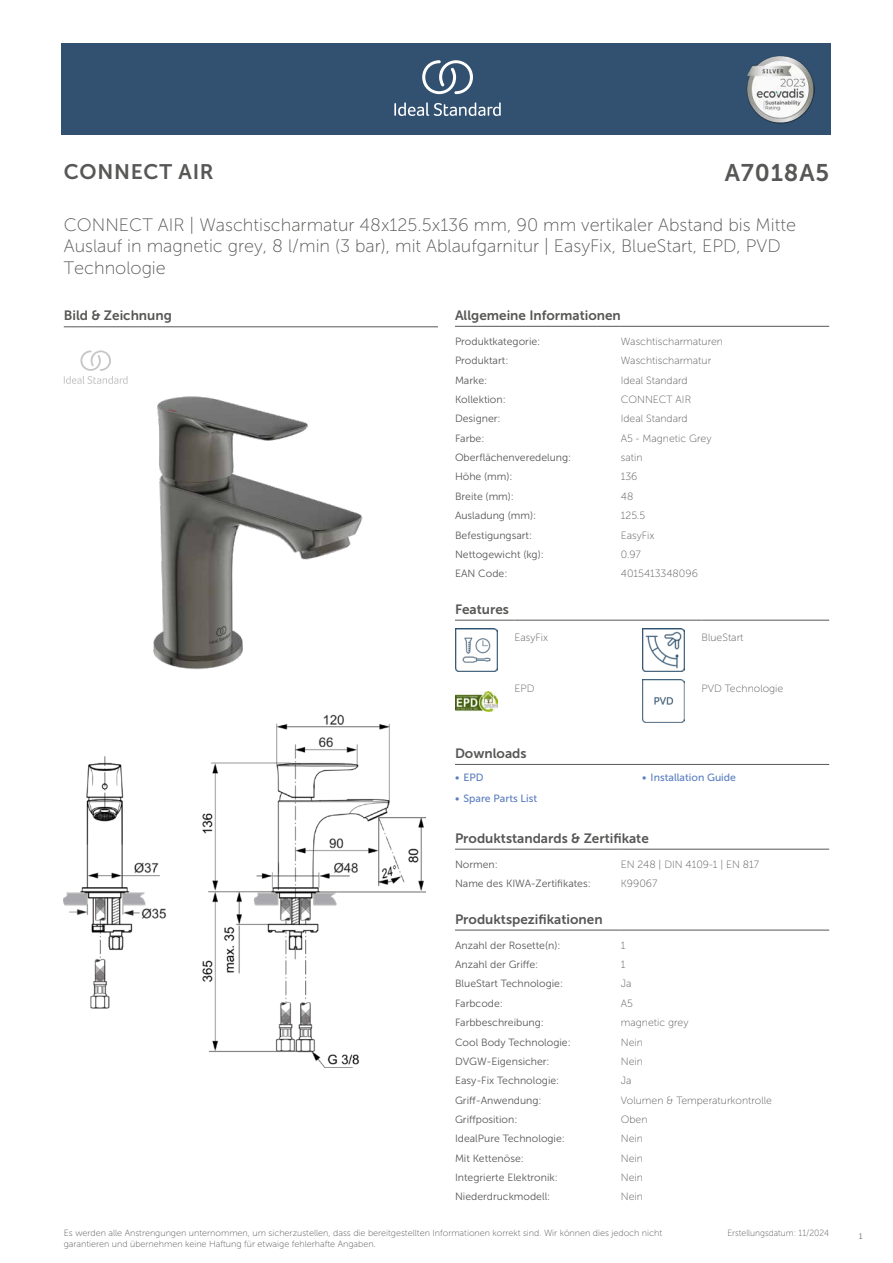
<style>
.page{position:relative;width:893px;height:1263px;background:#fff}
.page>*{position:absolute;margin:0;border:0;box-sizing:border-box;transform-origin:0 0}
.t1{font:24px "Museo Sans 700";letter-spacing:.035em;color:#575756}
.t2{font:21px "Museo Sans 700";letter-spacing:.035em;color:#575756}
.t3{font:18px/21.6px "Museo Sans 100";color:#575756}
.t4{font:13.5px "Museo Sans 700";color:#575756}
.t5{font:10.5px "Museo Sans 300";color:#575756}
.t6{font:10.5px "Museo Sans 100";color:#575756}
.t7{font:10.5px "Museo Sans 500";color:#5b7ebf}
.t8{font:9px/10.8px "Museo Sans 100";color:#575756}
.t9{font:9px "Museo Sans 100";color:#575756;scale:.95 1}
.t10{font:300 9px "Calibri";color:#575756;scale:.95 1}
</style>
<div class="page">
<div style="left:62px;top:43px;width:769px;height:91px;background:#325070"></div>
<hr style="left:455px;top:326px;width:166px;height:1px;background:#575756">
<hr style="left:621px;top:326px;width:208px;height:1px;background:#575756">
<hr style="left:455px;top:620px;width:59px;height:1px;background:#575756">
<hr style="left:514px;top:620px;width:128px;height:1px;background:#575756">
<hr style="left:642px;top:620px;width:60px;height:1px;background:#575756">
<hr style="left:702px;top:620px;width:127px;height:1px;background:#575756">
<img style="left:455px;top:629px;width:42px;height:42px">
<img style="left:642px;top:629px;width:43px;height:42px">
<img style="left:455px;top:691px;width:42px;height:20px">
<img style="left:642px;top:680px;width:43px;height:42px">
<hr style="left:455px;top:764px;width:187px;height:1px;background:#575756">
<hr style="left:642px;top:764px;width:187px;height:1px;background:#575756">
<hr style="left:455px;top:849px;width:166px;height:1px;background:#575756">
<hr style="left:621px;top:849px;width:208px;height:1px;background:#575756">
<hr style="left:455px;top:930px;width:166px;height:1px;background:#575756">
<hr style="left:621px;top:930px;width:208px;height:1px;background:#575756">
<img style="left:64px;top:714px;width:361px;height:353px">
<hr style="left:64px;top:327px;width:374px;height:1px;background:#575756">
<svg style="left:64px;top:350px;width:64px;height:34px"></svg>
<img style="left:153px;top:396px;width:210px;height:274px">
<svg style="left:394px;top:102px;width:107px;height:14px"></svg>
<svg style="left:422px;top:60px;width:51px;height:34px"></svg>
<img style="left:746px;top:56px;width:68px;height:67px">
<h2 class="t2" style="left:64px;top:160px;width:152px">CONNECT AIR</h2>
<h1 class="t1" style="left:725px;top:160px;width:106px">A7018A5</h1>
<h3 class="t3" style="left:64px;top:214px;width:734px">CONNECT AIR | Waschtischarmatur 48x125.5x136 mm, 90 mm vertikaler Abstand bis Mitte<br>Auslauf in magnetic grey, 8 l/min (3 bar), mit Ablaufgarnitur | EasyFix, BlueStart, EPD, PVD<br>Technologie</h3>
<p class="t4" style="left:64px;top:308px;width:110px">Bild &amp; Zeichnung</p>
<p class="t4" style="left:455px;top:308px;width:167px">Allgemeine Informationen</p>
<p class="t5" style="left:455px;top:336px;width:87px">Produktkategorie:</p>
<p class="t6" style="left:621px;top:336px;width:104px">Waschtischarmaturen</p>
<p class="t5" style="left:455px;top:355px;width:55px">Produktart:</p>
<p class="t6" style="left:621px;top:355px;width:92px">Waschtischarmatur</p>
<p class="t5" style="left:455px;top:374px;width:34px">Marke:</p>
<p class="t6" style="left:621px;top:374px;width:68px">Ideal Standard</p>
<p class="t5" style="left:455px;top:394px;width:52px">Kollektion:</p>
<p class="t6" style="left:621px;top:394px;width:72px">CONNECT AIR</p>
<p class="t5" style="left:455px;top:413px;width:47px">Designer:</p>
<p class="t6" style="left:621px;top:413px;width:68px">Ideal Standard</p>
<p class="t5" style="left:455px;top:432px;width:31px">Farbe:</p>
<p class="t6" style="left:621px;top:433px;width:92px">A5 - Magnetic Grey</p>
<p class="t5" style="left:455px;top:452px;width:118px">Oberflächenveredelung:</p>
<p class="t6" style="left:621px;top:452px;width:23px">satin</p>
<p class="t5" style="left:455px;top:471px;width:59px">Höhe (mm):</p>
<p class="t6" style="left:621px;top:471px;width:18px">136</p>
<p class="t5" style="left:455px;top:491px;width:61px">Breite (mm):</p>
<p class="t6" style="left:621px;top:491px;width:14px">48</p>
<p class="t5" style="left:455px;top:510px;width:83px">Ausladung (mm):</p>
<p class="t6" style="left:621px;top:510px;width:26px">125.5</p>
<p class="t5" style="left:455px;top:529px;width:79px">Befestigungsart:</p>
<p class="t6" style="left:621px;top:529px;width:35px">EasyFix</p>
<p class="t5" style="left:455px;top:549px;width:90px">Nettogewicht (kg):</p>
<p class="t6" style="left:621px;top:549px;width:22px">0.97</p>
<p class="t5" style="left:455px;top:568px;width:54px">EAN Code:</p>
<p class="t6" style="left:621px;top:568px;width:79px">4015413348096</p>
<p class="t4" style="left:455px;top:602px;width:55px">Features</p>
<p class="t6" style="left:514px;top:632px;width:35px">EasyFix</p>
<p class="t6" style="left:702px;top:632px;width:43px">BlueStart</p>
<p class="t6" style="left:514px;top:683px;width:21px">EPD</p>
<p class="t6" style="left:702px;top:683px;width:83px">PVD Technologie</p>
<p class="t4" style="left:455px;top:746px;width:73px">Downloads</p>
<p class="t7" style="left:455px;top:772px;width:30px">• EPD</p>
<p class="t7" style="left:642px;top:772px;width:95px">• Installation Guide</p>
<p class="t7" style="left:455px;top:793px;width:84px">• Spare Parts List</p>
<p class="t4" style="left:455px;top:831px;width:195px">Produktstandards &amp; Zertifikate</p>
<p class="t5" style="left:455px;top:858px;width:44px">Normen:</p>
<p class="t6" style="left:621px;top:859px;width:140px">EN 248 | DIN 4109-1 | EN 817</p>
<p class="t5" style="left:455px;top:878px;width:137px">Name des KIWA-Zertifikates:</p>
<p class="t6" style="left:621px;top:878px;width:38px">K99067</p>
<p class="t4" style="left:455px;top:911px;width:149px">Produktspezifikationen</p>
<p class="t5" style="left:455px;top:939px;width:107px">Anzahl der Rosette(n):</p>
<p class="t6" style="left:621px;top:939px;width:6px">1</p>
<p class="t5" style="left:455px;top:959px;width:85px">Anzahl der Griffe:</p>
<p class="t6" style="left:621px;top:959px;width:6px">1</p>
<p class="t5" style="left:455px;top:978px;width:110px">BlueStart Technologie:</p>
<p class="t6" style="left:621px;top:978px;width:12px">Ja</p>
<p class="t5" style="left:455px;top:997px;width:49px">Farbcode:</p>
<p class="t6" style="left:621px;top:998px;width:14px">A5</p>
<p class="t5" style="left:455px;top:1017px;width:90px">Farbbeschreibung:</p>
<p class="t6" style="left:621px;top:1017px;width:69px">magnetic grey</p>
<p class="t5" style="left:455px;top:1036px;width:117px">Cool Body Technologie:</p>
<p class="t6" style="left:621px;top:1036px;width:24px">Nein</p>
<p class="t5" style="left:455px;top:1056px;width:96px">DVGW-Eigensicher:</p>
<p class="t6" style="left:621px;top:1056px;width:24px">Nein</p>
<p class="t5" style="left:455px;top:1075px;width:106px">Easy-Fix Technologie:</p>
<p class="t6" style="left:621px;top:1075px;width:12px">Ja</p>
<p class="t5" style="left:455px;top:1094px;width:88px">Griff-Anwendung:</p>
<p class="t6" style="left:621px;top:1094px;width:153px">Volumen &amp; Temperaturkontrolle</p>
<p class="t5" style="left:455px;top:1114px;width:64px">Griffposition:</p>
<p class="t6" style="left:621px;top:1114px;width:28px">Oben</p>
<p class="t5" style="left:455px;top:1133px;width:111px">IdealPure Technologie:</p>
<p class="t6" style="left:621px;top:1133px;width:24px">Nein</p>
<p class="t5" style="left:455px;top:1152px;width:70px">Mit Kettenöse:</p>
<p class="t6" style="left:621px;top:1152px;width:24px">Nein</p>
<p class="t5" style="left:455px;top:1172px;width:104px">Integrierte Elektronik:</p>
<p class="t6" style="left:621px;top:1172px;width:24px">Nein</p>
<p class="t5" style="left:455px;top:1191px;width:97px">Niederdruckmodell:</p>
<p class="t6" style="left:621px;top:1191px;width:24px">Nein</p>
<p class="t8" style="left:64px;top:1227px;width:600px">Es werden alle Anstrengungen unternommen, um sicherzustellen, dass die bereitgestellten Informationen korrekt sind. Wir können dies jedoch nicht garantieren und übernehmen keine Haftung für etwaige fehlerhafte Angaben.</p>
<p class="t9" style="left:727px;top:1228px;width:109px">Erstellungsdatum: 11/2024</p>
<p class="t10" style="left:858px;top:1230px;width:6px">1</p>
</div>
